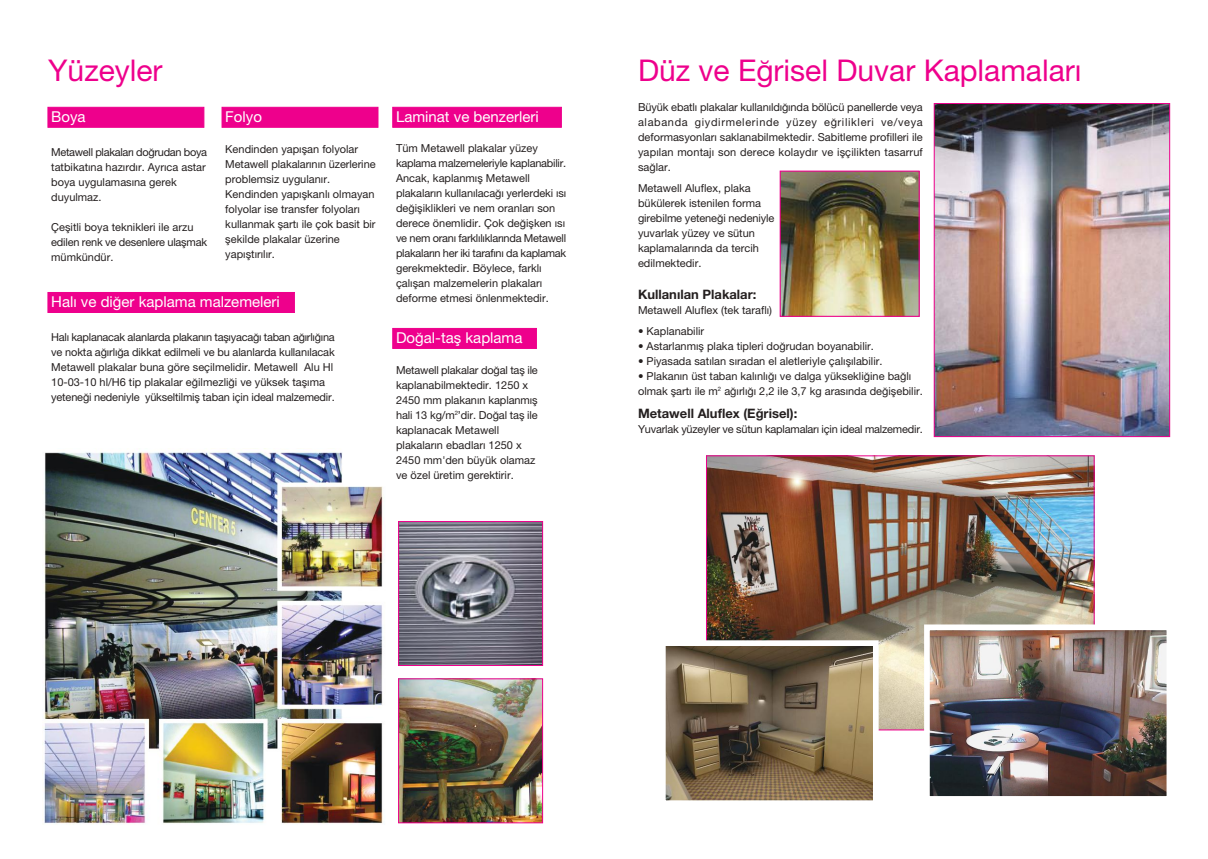
<style>
.page{position:relative;width:1208px;height:859px;background:#fff}
.page>*{position:absolute;margin:0;border:0;box-sizing:border-box;transform-origin:0 0}
.t1{font:30px "Helvetica Neue";color:#ee008c}
.t2{font:15px "Helvetica Neue";color:#fff}
.t3{font:700 13px "Helvetica Neue";color:#241f1f}
.t4{font:11px/15px "Helvetica Neue";color:#241f1f}
.t5{font:11px "Helvetica Neue";letter-spacing:-.02em;color:#241f1f}
</style>
<div class="page">
<img style="left:400px;top:523px;width:141px;height:141px">
<div style="left:398px;top:521px;width:145px;height:145px;border:1px solid #ee008c"></div>
<div style="left:47px;top:107px;width:157px;height:21px;background:#ee008c;border:1px solid #ee008c"></div>
<div style="left:221px;top:107px;width:157px;height:21px;background:#ee008c;border:1px solid #ee008c"></div>
<div style="left:392px;top:107px;width:170px;height:21px;background:#ee008c;border:1px solid #ee008c"></div>
<div style="left:47px;top:292px;width:248px;height:21px;background:#ee008c"></div>
<div style="left:392px;top:328px;width:145px;height:21px;background:#ee008c"></div>
<img style="left:44px;top:448px;width:339px;height:376px">
<img style="left:935px;top:105px;width:233px;height:330px">
<div style="left:933px;top:103px;width:237px;height:334px;border:1px solid #ee008c"></div>
<img style="left:781px;top:173px;width:136px;height:142px">
<div style="left:779px;top:171px;width:140px;height:146px;border:1px solid #ee008c"></div>
<img style="left:708px;top:457px;width:384px;height:271px">
<img style="left:667px;top:647px;width:204px;height:152px">
<div style="left:660px;top:640px;width:218px;height:166px;border:6px solid #fff"></div>
<img style="left:931px;top:631px;width:234px;height:164px">
<div style="left:924px;top:624px;width:248px;height:178px;border:6px solid #fff"></div>
<img style="left:400px;top:680px;width:141px;height:141px">
<div style="left:398px;top:678px;width:145px;height:145px;border:1px solid #ee008c"></div>
<h1 class="t1" style="left:48px;top:60px;width:116px">Yüzeyler</h1>
<h2 class="t2" style="left:51px;top:111px;width:36px">Boya</h2>
<p class="t4" style="left:51px;top:146px;width:157px">Metawell plakaları doğrudan boya tatbikatına hazırdır. Ayrıca astar boya uygulamasına gerek duyulmaz.</p>
<p class="t4" style="left:51px;top:221px;width:157px">Çeşitli boya teknikleri ile arzu edilen renk ve desenlere ulaşmak mümkündür.</p>
<h2 class="t2" style="left:225px;top:111px;width:38px">Folyo</h2>
<p class="t4" style="left:225px;top:143px;width:152px">Kendinden yapışan folyolar<br>Metawell plakalarının üzerlerine problemsiz uygulanır.<br>Kendinden yapışkanlı olmayan folyolar ise transfer folyoları kullanmak şartı ile çok basit bir şekilde plakalar üzerine yapıştırılır.</p>
<h2 class="t2" style="left:396px;top:111px;width:144px">Laminat ve benzerleri</h2>
<p class="t4" style="left:396px;top:142px;width:172px">Tüm Metawell plakalar yüzey kaplama malzemeleriyle kaplanabilir.<br>Ancak, kaplanmış Metawell plakaların kullanılacağı yerlerdeki ısı değişiklikleri ve nem oranları son derece önemlidir. Çok değişken ısı ve nem oranı farklılıklarında Metawell plakaların her iki tarafını da kaplamak gerekmektedir. Böylece, farklı çalışan malzemelerin plakaları</p>
<h2 class="t2" style="left:51px;top:297px;width:230px">Halı ve diğer kaplama malzemeleri</h2>
<p class="t4" style="left:396px;top:292px;width:154px">deforme etmesi önlenmektedir.</p>
<p class="t4" style="left:51px;top:331px;width:285px">Halı kaplanacak alanlarda plakanın taşıyacağı taban ağırlığına ve nokta ağırlığa dikkat edilmeli ve bu alanlarda kullanılacak Metawell plakalar buna göre seçilmelidir. Metawell Alu Hl 10-03-10 hl/H6 tip plakalar eğilmezliği ve yüksek taşıma yeteneği nedeniyle yükseltilmiş taban için ideal malzemedir.</p>
<h2 class="t2" style="left:396px;top:333px;width:128px">Doğal-taş kaplama</h2>
<p class="t4" style="left:396px;top:364px;width:143px">Metawell plakalar doğal taş ile kaplanabilmektedir. 1250 x<br>2450 mm plakanın kaplanmış hali 13 kg/m<sup>2</sup>’dir. Doğal taş ile kaplanacak Metawell plakaların ebadları 1250 x<br>2450 mm'den büyük olamaz ve özel üretim gerektirir.</p>
<h1 class="t1" style="left:638px;top:60px;width:445px">Düz ve Eğrisel Duvar Kaplamaları</h1>
<p class="t4" style="left:638px;top:101px;width:286px;text-align:justify">Büyük ebatlı plakalar kullanıldığında bölücü panellerde veya alabanda giydirmelerinde yüzey eğrilikleri ve/veya deformasyonları saklanabilmektedir. Sabitleme profilleri ile yapılan montajı son derece kolaydır ve işçilikten tasarruf sağlar.</p>
<p class="t4" style="left:638px;top:182px;width:138px">Metawell Aluflex, plaka bükülerek istenilen forma girebilme yeteneği nedeniyle yuvarlak yüzey ve sütun kaplamalarında da tercih edilmektedir.</p>
<p class="t3" style="left:638px;top:290px;width:120px">Kullanılan Plakalar:</p>
<p class="t4" style="left:638px;top:304px;width:136px">Metawell Aluflex (tek taraflı)</p>
<p class="t4" style="left:638px;top:325px;width:68px">• Kaplanabilir</p>
<p class="t4" style="left:638px;top:340px;width:237px">• Astarlanmış plaka tipleri doğrudan boyanabilir.</p>
<p class="t4" style="left:638px;top:355px;width:246px">• Piyasada satılan sıradan el aletleriyle çalışılabilir.</p>
<p class="t4" style="left:638px;top:370px;width:286px">• Plakanın üst taban kalınlığı ve dalga yüksekliğine bağlı olmak şartı ile m<sup>2</sup> ağırlığı 2,2 ile 3,7 kg arasında değişebilir.</p>
<p class="t3" style="left:638px;top:409px;width:161px">Metawell Aluflex (Eğrisel):</p>
<p class="t5" style="left:638px;top:425px;width:286px">Yuvarlak yüzeyler ve sütun kaplamaları için ideal malzemedir.</p>
</div>
